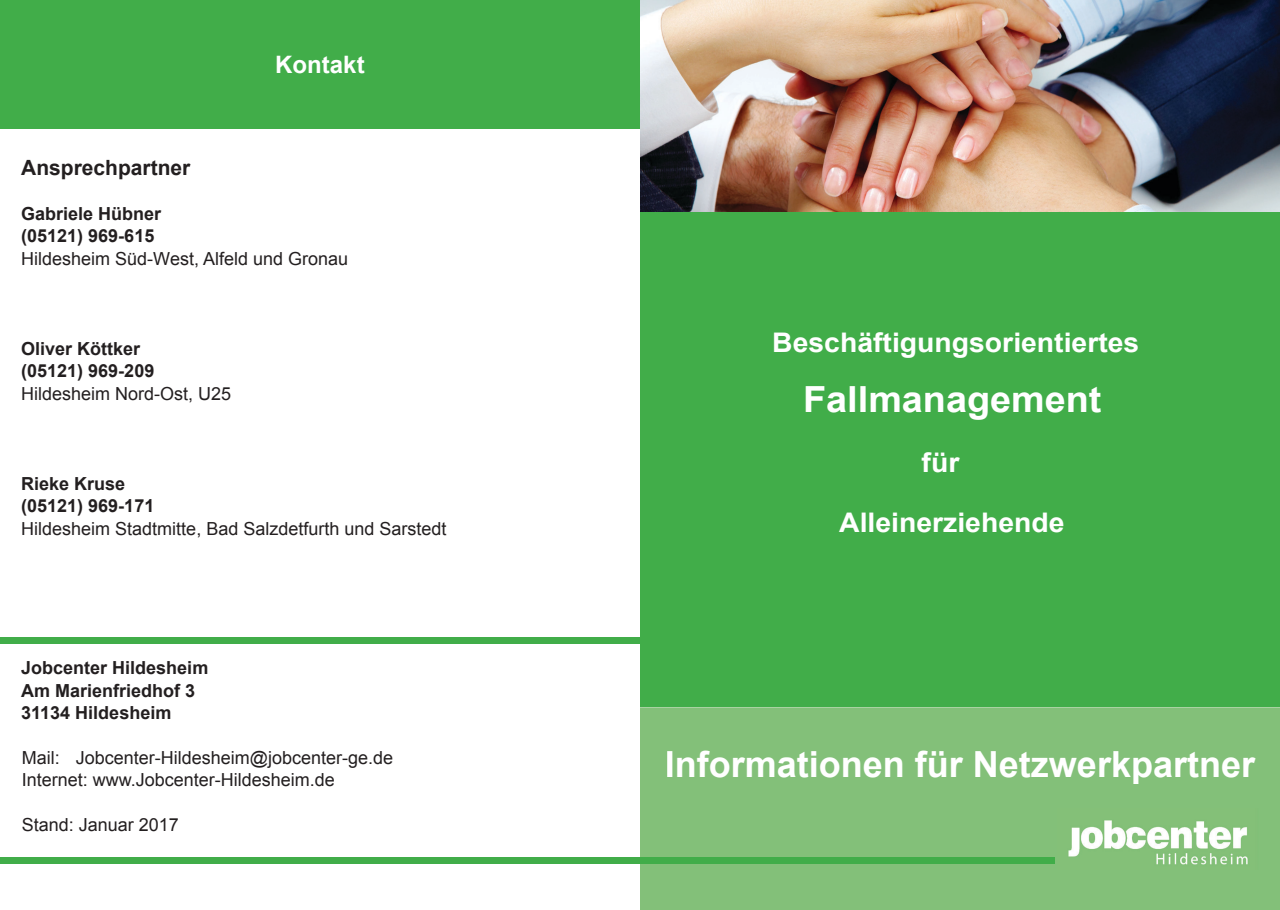
<style>
.page{position:relative;width:1280px;height:910px;background:#fff}
.page>*{position:absolute;margin:0;border:0;box-sizing:border-box;transform-origin:0 0}
.t1{font:700 36px "Arial";color:#fff}
.t2{font:700 36px "Arial";color:#fff;scale:1.05 1}
.t3{font:700 27px "Arial";color:#fff;scale:1.05 1}
.t4{font:700 24px "Arial";color:#fff}
.t5{font:700 21px "Arial";color:#231f20}
.t6{font:18px/22.5px "Arial";color:#231f20}
.t7{font:700 18px/22.5px "Arial";color:#231f20}
</style>
<div class="page">
<img style="left:640px;top:0;width:640px;height:213px">
<div style="left:640px;top:707px;width:640px;height:203px;background:#83c079"></div>
<div style="left:667px;top:750px;width:588px;height:34px;background:#83c079"></div>
<div style="left:640px;top:213px;width:640px;height:494px;background:#41ad49"></div>
<img style="left:1057px;top:809px;width:202px;height:61px">
<hr style="left:0;top:638px;width:640px;height:3px;background:#41ad49">
<hr style="left:0;top:641px;width:640px;height:3px;background:#41ad49">
<div style="left:0;top:0;width:640px;height:128px;background:#41ad49"></div>
<hr style="left:0;top:857px;width:1054px;height:3px;background:#41ad49">
<hr style="left:0;top:860px;width:1054px;height:3px;background:#41ad49">
<h3 class="t4" style="left:275px;top:48px;width:91px">Kontakt</h3>
<p class="t5" style="left:21px;top:153px;width:171px">Ansprechpartner</p>
<p class="t7" style="left:21px;top:203px;width:142px">Gabriele Hübner (05121) 969-615</p>
<p class="t6" style="left:21px;top:247px;width:328px">Hildesheim Süd-West, Alfeld und Gronau</p>
<p class="t7" style="left:21px;top:338px;width:135px">Oliver Köttker (05121) 969-209</p>
<p class="t6" style="left:21px;top:382px;width:212px">Hildesheim Nord-Ost, U25</p>
<p class="t7" style="left:21px;top:473px;width:135px">Rieke Kruse (05121) 969-171</p>
<p class="t6" style="left:21px;top:517px;width:427px">Hildesheim Stadtmitte, Bad Salzdetfurth und Sarstedt</p>
<p class="t7" style="left:21px;top:657px;width:189px">Jobcenter Hildesheim<br>Am Marienfriedhof 3<br>31134 Hildesheim</p>
<p class="t6" style="left:22px;top:746px;width:373px">Mail: Jobcenter-Hildesheim@jobcenter-ge.de<br>Internet: www.Jobcenter-Hildesheim.de</p>
<p class="t6" style="left:22px;top:814px;width:159px">Stand: Januar 2017</p>
<h2 class="t3" style="left:772px;top:324px;width:351px">Beschäftigungsorientiertes</h2>
<h1 class="t2" style="left:803px;top:375px;width:286px">Fallmanagement</h1>
<h2 class="t3" style="left:922px;top:444px;width:37px">für</h2>
<h2 class="t3" style="left:839px;top:504px;width:216px">Alleinerziehende</h2>
<h1 class="t1" style="left:665px;top:740px;width:592px">Informationen für Netzwerkpartner</h1>
</div>
